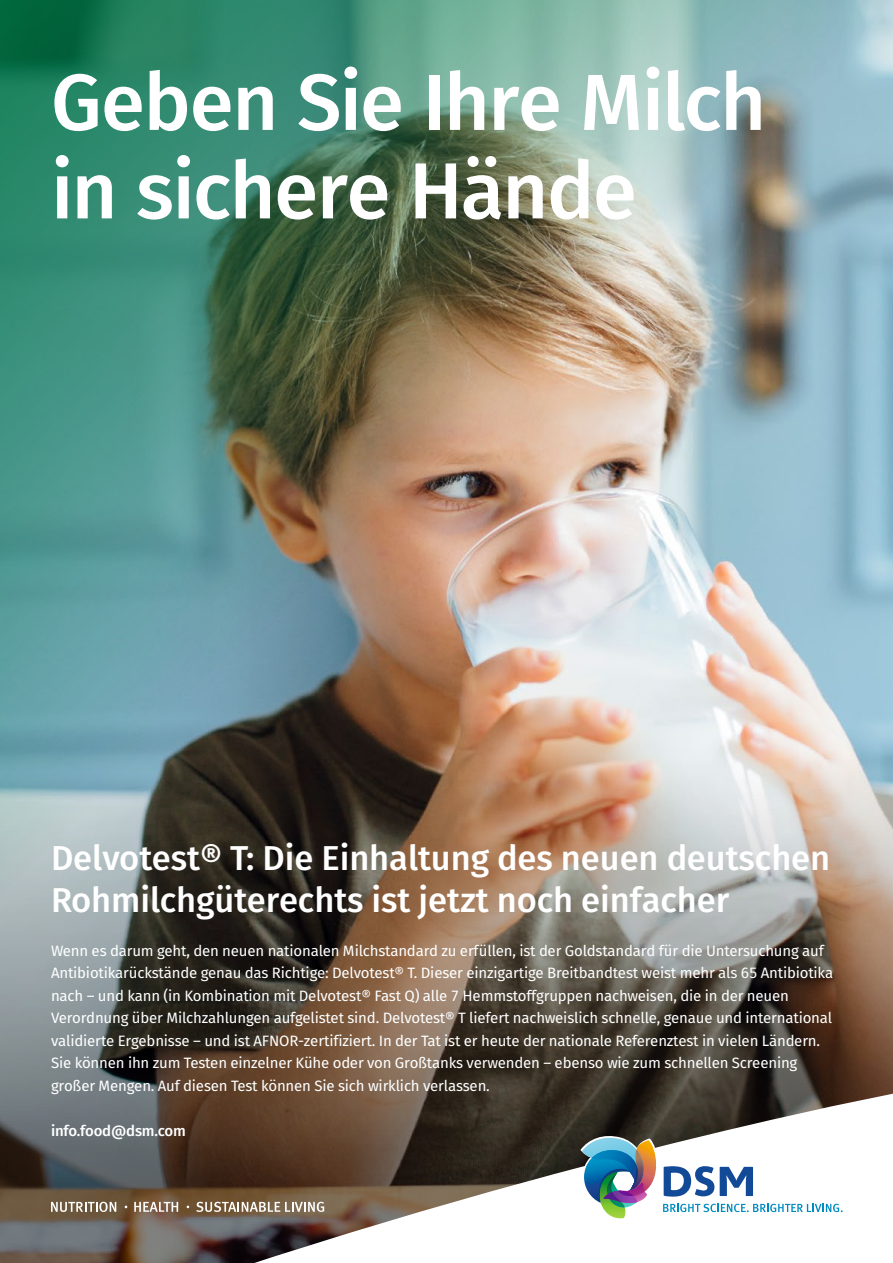
<style>
.page{position:relative;width:893px;height:1263px;background:#fff}
.page>*{position:absolute;margin:0;border:0;box-sizing:border-box;transform-origin:0 0}
.t1{font:500 79.5px/88.5px "Fira Sans";letter-spacing:-.02em;color:#fff}
.t2{font:500 34.5px/42px "Fira Sans";color:#fff}
.t3{font:15px/22.5px "Fira Sans";letter-spacing:-.015em;color:#fff}
.t4{font:500 15px "Fira Sans";letter-spacing:-.015em;color:#fff}
</style>
<div class="page">
<svg style="left:0;top:912px;width:893px;height:351px;background:#60564c"></svg>
<img style="left:0;top:0;width:893px;height:912px">
<svg style="left:51px;top:1202px;width:65px;height:10px"></svg>
<svg style="left:134px;top:1202px;width:42px;height:10px"></svg>
<svg style="left:176px;top:1087px;width:717px;height:176px"></svg>
<svg style="left:580px;top:1133px;width:263px;height:90px"></svg>
<h1 class="t1" style="left:51px;top:58px;width:717px">Geben Sie Ihre Milch in sichere Hände</h1>
<h2 class="t2" style="left:51px;top:837px;width:781px">Delvotest® T: Die Einhaltung des neuen deutschen<br>Rohmilchgüterechts ist jetzt noch einfacher</h2>
<p class="t3" style="left:51px;top:939px;width:784px">Wenn es darum geht, den neuen nationalen Milchstandard zu erfüllen, ist der Goldstandard für die Untersuchung auf Antibiotikarückstände genau das Richtige: Delvotest® T. Dieser einzigartige Breitbandtest weist mehr als 65 Antibiotika nach – und kann (in Kombination mit Delvotest® Fast Q) alle 7 Hemmstoffgruppen nachweisen, die in der neuen Verordnung über Milchzahlungen aufgelistet sind. Delvotest® T liefert nachweislich schnelle, genaue und international validierte Ergebnisse – und ist AFNOR-zertifiziert. In der Tat ist er heute der nationale Referenztest in vielen Ländern.<br>Sie können ihn zum Testen einzelner Kühe oder von Großtanks verwenden – ebenso wie zum schnellen Screening großer Mengen. Auf diesen Test können Sie sich wirklich verlassen.</p>
<p class="t4" style="left:51px;top:1120px;width:136px">info.food@dsm.com</p>
</div>
